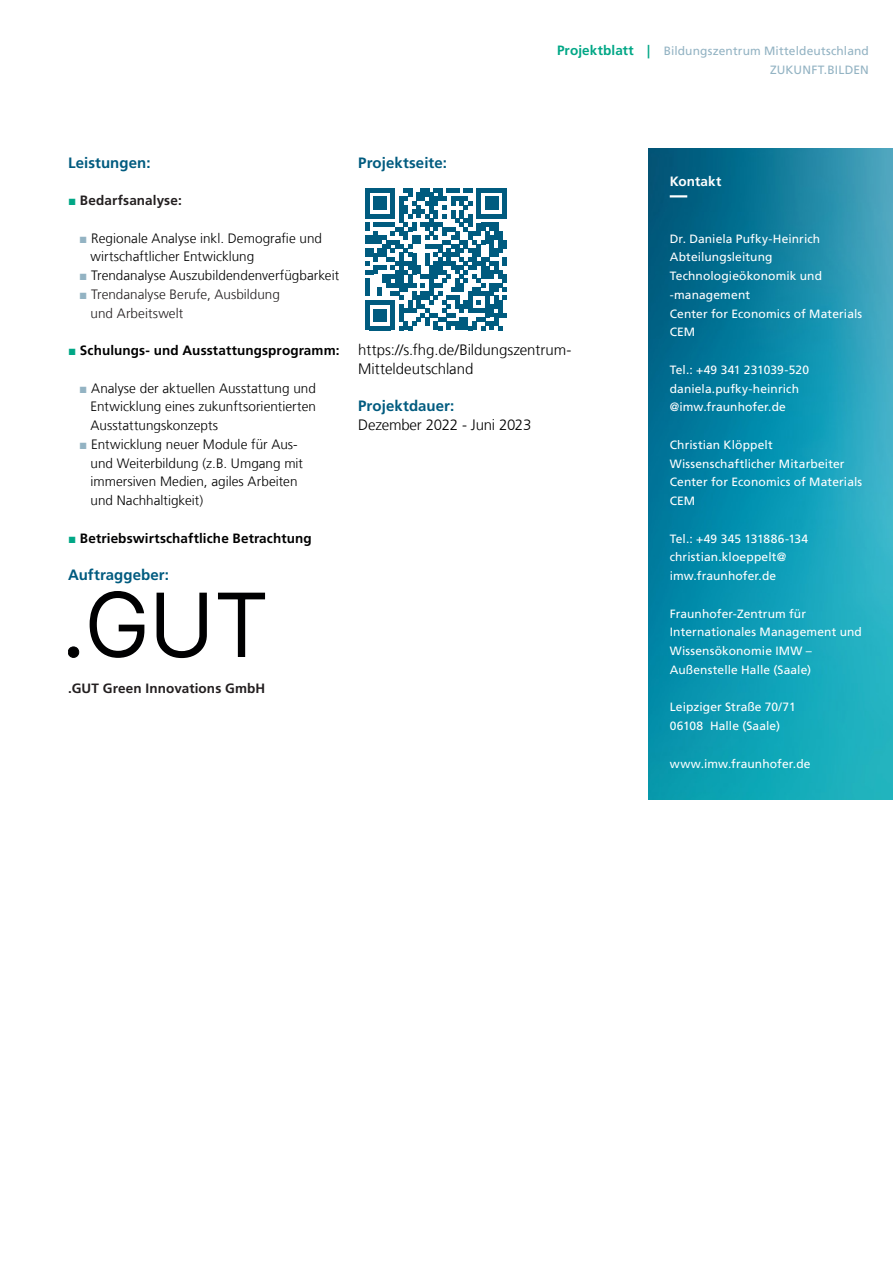
<style>
.page{position:relative;width:893px;height:1263px;background:#fff}
.page>*{position:absolute;margin:0;border:0;box-sizing:border-box;transform-origin:0 0}
.t1{font:700 15px "Frutiger LT Com";letter-spacing:.005em;color:#005b7f}
.t2{font:300 15px/18.8px "Frutiger LT Com";color:#000001}
.t3{font:300 15px "Frutiger LT Com";letter-spacing:-.015em;color:#000}
.t4{font:300 13.5px/18.8px "Frutiger LT Com";letter-spacing:.005em;color:#000001}
.t5{font:700 13.5px "Frutiger LT Com";letter-spacing:.01em;color:#000001}
.t6{font:300 13.5px/18.8px "Frutiger LT Com";letter-spacing:.005em;color:#231f20}
.t7{font:700 13.5px "Frutiger LT Com";letter-spacing:.01em;color:#231f20}
.t8{font:700 13.5px "Frutiger LT Com";letter-spacing:.005em;color:#fff}
.t9{font:12px/18.8px "Frutiger LT Com";letter-spacing:.01em;color:#fff}
.t10{font:12px/18.8px "Frutiger LT Com";letter-spacing:.01em;color:#93b3c3;text-align:right}
.s1{font-weight:700;font-size:13.5px;color:#00a786}
.s2{font-family:"Arial";font-weight:400;color:#00a786}
.s3{font-family:"Arial";font-weight:400;color:#93b3c3}
</style>
<div class="page">
<img style="left:648px;top:149px;width:245px;height:650px">
<svg style="left:68px;top:646px;width:11px;height:12px"></svg>
<svg style="left:89px;top:591px;width:56px;height:67px"></svg>
<svg style="left:156px;top:592px;width:51px;height:66px"></svg>
<svg style="left:218px;top:592px;width:47px;height:65px"></svg>
<svg style="left:365px;top:188px;width:142px;height:142px"></svg>
<svg style="left:670px;top:195px;width:212px;height:2px"></svg>
<p class="t10" style="left:557px;top:42px;width:313px"><span class="s1">Projektblatt |</span> Bildungszentrum Mitteldeutschland<br>ZUKUNFT.BILDEN</p>
<p class="t1" style="left:68px;top:154px;width:84px">Leistungen:</p>
<p class="t7" style="left:68px;top:192px;width:115px"><span class="s2">■</span> Bedarfsanalyse:</p>
<p class="t4" style="left:91px;top:229px;width:233px;text-indent:-11px"><span class="s3">■</span> Regionale Analyse inkl. Demografie und wirtschaftlicher Entwicklung</p>
<p class="t4" style="left:79px;top:266px;width:261px"><span class="s3">■</span> Trendanalyse Auszubildendenverfügbarkeit</p>
<p class="t6" style="left:91px;top:285px;width:191px;text-indent:-11px"><span class="s3">■</span> Trendanalyse Berufe, Ausbildung und Arbeitswelt</p>
<p class="t5" style="left:68px;top:342px;width:273px"><span class="s2">■</span> Schulungs- und Ausstattungsprogramm:</p>
<p class="t4" style="left:91px;top:379px;width:227px;text-align:justify;text-indent:-11px"><span class="s3">■</span> Analyse der aktuellen Ausstattung und Entwicklung eines zukunftsorientierten Ausstattungskonzepts</p>
<p class="t4" style="left:91px;top:435px;width:214px;text-indent:-11px"><span class="s3">■</span> Entwicklung neuer Module für Aus&shy;und Weiterbildung (z.B. Umgang mit immersiven Medien, agiles Arbeiten und Nachhaltigkeit)</p>
<p class="t5" style="left:68px;top:530px;width:245px"><span class="s2">■</span> Betriebswirtschaftliche Betrachtung</p>
<p class="t1" style="left:68px;top:566px;width:103px">Auftraggeber:</p>
<p class="t1" style="left:358px;top:154px;width:90px">Projektseite:</p>
<p class="t2" style="left:358px;top:341px;width:215px">https://s.fhg.de/Bildungszentrum-<br>Mitteldeutschland</p>
<p class="t1" style="left:358px;top:397px;width:98px">Projektdauer:</p>
<p class="t3" style="left:358px;top:416px;width:175px">Dezember 2022 - Juni 2023</p>
<p class="t7" style="left:68px;top:680px;width:199px">.GUT Green Innovations GmbH</p>
<p class="t8" style="left:670px;top:174px;width:53px">Kontakt</p>
<p class="t9" style="left:670px;top:229px;width:194px">Dr. Daniela Pufky-Heinrich<br>Abteilungsleitung<br>Technologieökonomik und -management<br>Center for Economics of Materials<br>CEM</p>
<p class="t9" style="left:670px;top:360px;width:141px">Tel.: +49 341 231039-520 daniela.pufky-heinrich @imw.fraunhofer.de</p>
<p class="t9" style="left:670px;top:435px;width:194px">Christian Klöppelt<br>Wissenschaftlicher Mitarbeiter<br>Center for Economics of Materials<br>CEM</p>
<p class="t9" style="left:670px;top:529px;width:140px">Tel.: +49 345 131886-134 christian.kloeppelt@ imw.fraunhofer.de</p>
<p class="t9" style="left:670px;top:604px;width:194px">Fraunhofer-Zentrum für<br>Internationales Management und<br>Wissensökonomie IMW –<br>Außenstelle Halle (Saale)</p>
<p class="t9" style="left:670px;top:698px;width:127px">Leipziger Straße 70/71<br>06108 Halle (Saale)</p>
<p class="t9" style="left:670px;top:754px;width:142px">www.imw.fraunhofer.de</p>
</div>
